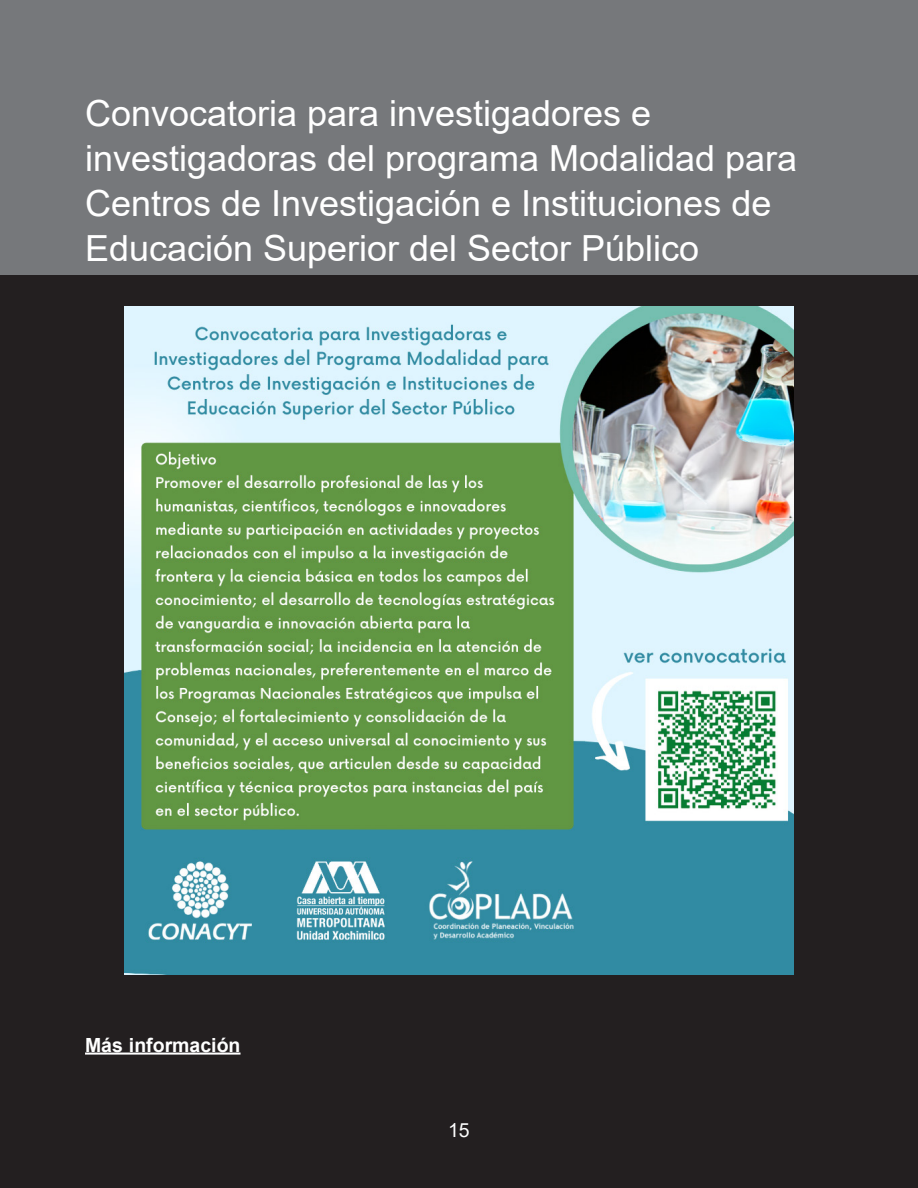
<style>
.page{position:relative;width:918px;height:1188px;background:#fff}
.page>*{position:absolute;margin:0;border:0;box-sizing:border-box;transform-origin:0 0}
.cabeza1Convocatorias{font:36px/45px "Arial";color:#fff}
.cuerpoArticulos_sin{font:700 19.5px "Arial";color:#fff}
.t1{font:19.5px "Arial";color:#fff}
</style>
<div class="page">
<div style="left:0;top:244px;width:918px;height:944px;background:#231f20"></div>
<hr style="left:85px;top:1053px;width:156px;height:2px;background:#fff">
<img style="left:125px;top:306px;width:668px;height:669px">
<div style="left:0;top:0;width:918px;height:275px;background:#76787b"></div>
<p class="cabeza1Convocatorias" style="left:85px;top:91px;width:714px">Convocatoria para investigadores e investigadoras del programa Modalidad para Centros de Investigación e Instituciones de Educación Superior del Sector Público</p>
<p class="cuerpoArticulos_sin" style="left:85px;top:1031px;width:157px">Más información</p>
<p class="t1" style="left:448px;top:1117px;width:23px">15</p>
</div>
